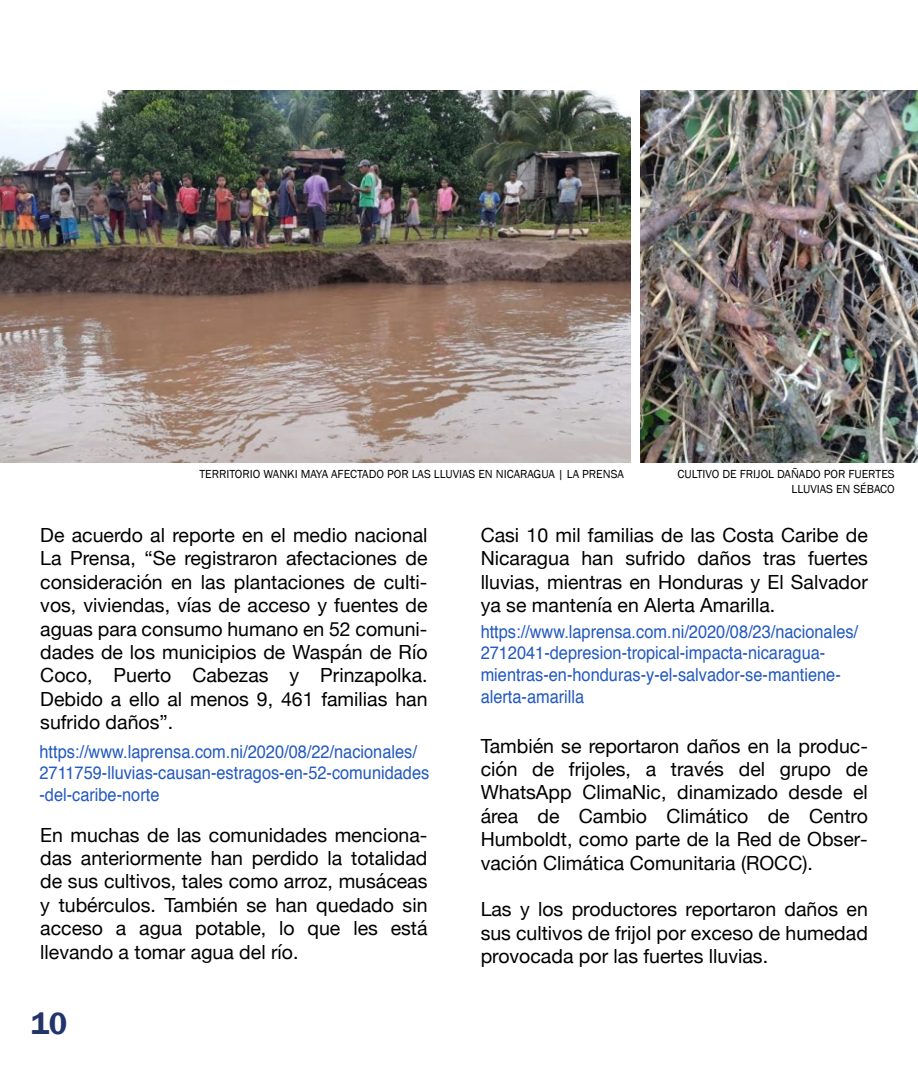
<style>
.page{position:relative;width:918px;height:1080px;background:#fff}
.page>*{position:absolute;margin:0;border:0;box-sizing:border-box;transform-origin:0 0}
.t1{font:600 31.5px "Franklin Gothic";color:#23346a}
.t2{font:19.5px/23.4px "Helvetica Neue";color:#000;text-align:justify}
.t3{font:18px/21.6px "Helvetica";color:#2359c0;scale:.91 1}
.t4{font:12px/14.4px "Franklin Gothic";color:#000;text-align:right}
</style>
<div class="page">
<img style="left:0;top:91px;width:630px;height:371px">
<img style="left:640px;top:91px;width:278px;height:371px">
<p class="t4" style="left:199px;top:468px;width:426px">TERRITORIO WANKI MAYA AFECTADO POR LAS LLUVIAS EN NICARAGUA | LA PRENSA</p>
<p class="t4" style="left:678px;top:468px;width:219px">CULTIVO DE FRIJOL DAÑADO POR FUERTES<br>LLUVIAS EN SÉBACO</p>
<p class="t2" style="left:40px;top:524px;width:389px">De acuerdo al reporte en el medio nacional La Prensa, “Se registraron afectaciones de consideración en las plantaciones de culti&shy;vos, viviendas, vías de acceso y fuentes de aguas para consumo humano en 52 comuni&shy;dades de los municipios de Waspán de Río Coco, Puerto Cabezas y Prinzapolka.<br>Debido a ello al menos 9, 461 familias han sufrido daños”.</p>
<p class="t2" style="left:481px;top:524px;width:389px">Casi 10 mil familias de las Costa Caribe de Nicaragua han sufrido daños tras fuertes lluvias, mientras en Honduras y El Salvador ya se mantenía en Alerta Amarilla.</p>
<p class="t2" style="left:481px;top:735px;width:389px">También se reportaron daños en la produc&shy;ción de frijoles, a través del grupo de WhatsApp ClimaNic, dinamizado desde el área de Cambio Climático de Centro Humboldt, como parte de la Red de Obser&shy;vación Climática Comunitaria (ROCC).</p>
<p class="t2" style="left:481px;top:899px;width:389px">Las y los productores reportaron daños en sus cultivos de frijol por exceso de humedad provocada por las fuertes lluvias.</p>
<p class="t3" style="left:481px;top:621px;width:416px">https://www.laprensa.com.ni/2020/08/23/nacionales/ 2712041-depresion-tropical-impacta-nicaragua&shy;mientras-en-honduras-y-el-salvador-se-mantiene&shy;alerta-amarilla</p>
<p class="t3" style="left:39px;top:741px;width:430px">https://www.laprensa.com.ni/2020/08/22/nacionales/<br>2711759-lluvias-causan-estragos-en-52-comunidades -del-caribe-norte</p>
<p class="t2" style="left:40px;top:824px;width:389px">En muchas de las comunidades menciona&shy;das anteriormente han perdido la totalidad de sus cultivos, tales como arroz, musáceas y tubérculos. También se han quedado sin acceso a agua potable, lo que les está llevando a tomar agua del río.</p>
<h1 class="t1" style="left:31px;top:1004px;width:38px">10</h1>
</div>
